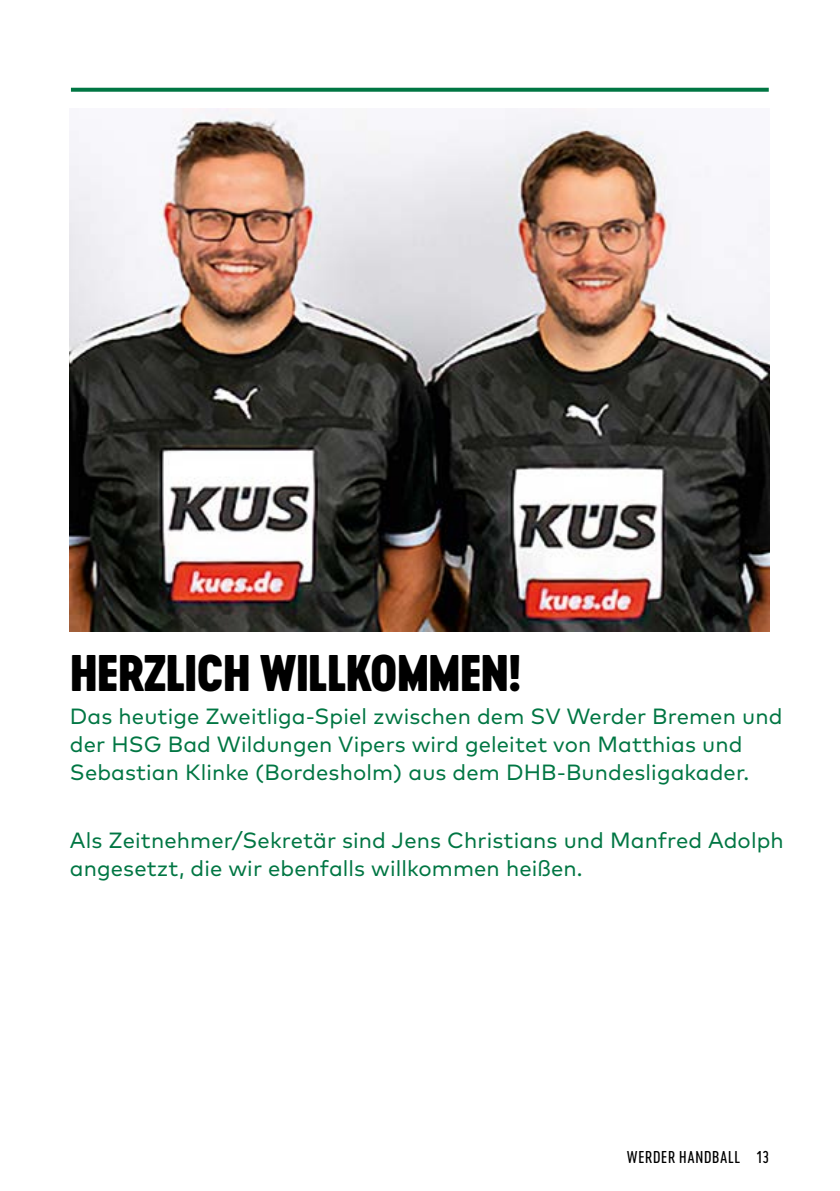
<style>
.page{position:relative;width:840px;height:1191px;background:#fff}
.page>*{position:absolute;margin:0;border:0;box-sizing:border-box;transform-origin:0 0}
.t1{font:48px "Cervo Neue Black Neue";letter-spacing:-.025em;color:#000}
.t2{font:22px/28px "Mark Pro";letter-spacing:.005em;color:#007643}
.t3{font:16px "Cervo Neue Regular Neue";letter-spacing:.045em;color:#000}
</style>
<div class="page">
<svg style="left:71px;top:88px;width:697px;height:4px;fill:#007643"></svg>
<img style="left:70px;top:109px;width:698px;height:522px">
<h1 class="t1" style="left:70px;top:638px;width:452px">HERZLICH WILLKOMMEN!</h1>
<p class="t2" style="left:70px;top:700px;width:713px">Das heutige Zweitliga-Spiel zwischen dem SV Werder Bremen und der HSG Bad Wildungen Vipers wird geleitet von Matthias und<br>Sebastian Klinke (Bordesholm) aus dem DHB-Bundesligakader.</p>
<p class="t2" style="left:70px;top:824px;width:715px">Als Zeitnehmer/Sekretär sind Jens Christians und Manfred Adolph angesetzt, die wir ebenfalls willkommen heißen.</p>
<p class="t3" style="left:626px;top:1146px;width:144px">WERDER HANDBALL 13</p>
</div>
